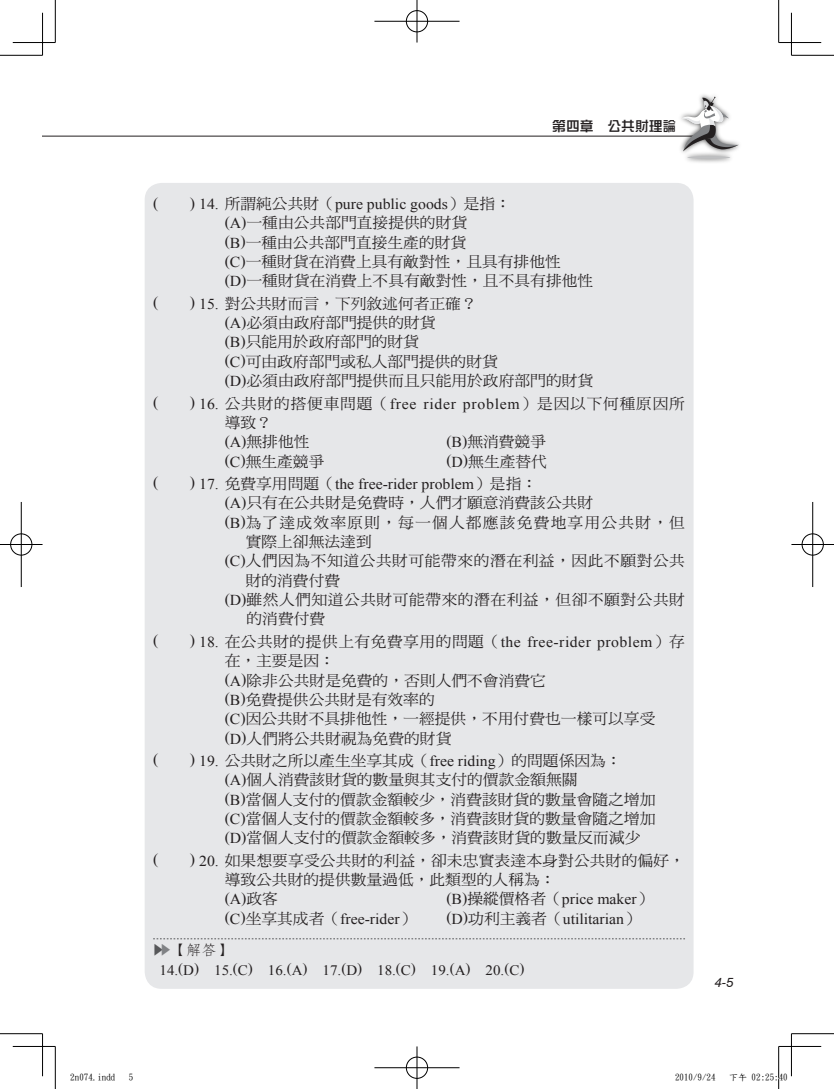
<style>
.page{position:relative;width:834px;height:1089px;background:#fff}
.page>*{position:absolute;margin:0;border:0;box-sizing:border-box;transform-origin:0 0}
.t1{font:15.15px/19.4px "DF Ming Std W5";color:#231f20;scale:1.04 1}
.t2{font:15.15px "Times New Roman";color:#231f20;scale:1.04 1}
.t3{font:15.15px "Times New Roman";letter-spacing:.03em;color:#231f20;scale:1.04 1}
.t4{font:15.15px "Times New Roman";letter-spacing:.05em;color:#231f20;scale:1.04 1}
.t5{font:15.15px "DF Ming Std W5";letter-spacing:.035em;color:#231f20;scale:1.04 1}
.t6{font:15.15px "DF Ming Std W5";letter-spacing:.03em;color:#231f20;scale:1.04 1}
.t7{font:15.15px "DF Ming Std W5";letter-spacing:.075em;color:#231f20;scale:1.04 1}
.t8{font:14.4px "Times New Roman";color:#231f20;scale:1.04 1}
.t9{font:14.4px "DF Fang Song Std W4";color:#231f20;scale:1.04 1}
.t10{font:13.8px "DF Zong Yi Std W5";color:#231f20}
.t11{font:italic 13.5px "Swiss 721 BT";color:#231f20}
.t12{font:10.8px "DF Kai Shu Std W5";color:#57585a;scale:1.25 1}
.t13{font:10.8px "DF Kai Shu Std W5";color:#808285;scale:1.25 1}
.t14{font:9px "DF Kai Shu SB Estd BF";color:#000}
.s1{font-family:"DF Ming Std W5"}
.s2{font-family:"Times New Roman"}
</style>
<div class="page">
<hr style="left:43px;top:136px;width:650px;height:1px;background:#231f20">
<img style="left:674px;top:94px;width:65px;height:69px">
<svg style="left:681px;top:97px;width:57px;height:62px"></svg>
<div style="left:145px;top:183px;width:548px;height:805px;background:#e6e7e9;border-radius:17px"></div>
<svg style="left:153px;top:938px;width:532px;height:1px"></svg>
<hr style="left:0;top:55px;width:43px;height:1px;background:#000">
<hr style="left:791px;top:55px;width:42px;height:1px;background:#000">
<hr style="left:0;top:1033px;width:43px;height:1px;background:#000">
<hr style="left:791px;top:1033px;width:42px;height:1px;background:#000">
<hr style="left:55px;top:0;width:1px;height:43px;background:#000">
<hr style="left:55px;top:1046px;width:1px;height:43px;background:#000">
<hr style="left:778px;top:0;width:1px;height:43px;background:#000">
<hr style="left:778px;top:1046px;width:1px;height:43px;background:#000">
<hr style="left:13px;top:42px;width:42px;height:1px;background:#000">
<hr style="left:778px;top:42px;width:43px;height:1px;background:#000">
<hr style="left:13px;top:1046px;width:42px;height:1px;background:#000">
<hr style="left:778px;top:1046px;width:43px;height:1px;background:#000">
<hr style="left:42px;top:13px;width:1px;height:42px;background:#000">
<hr style="left:42px;top:1033px;width:1px;height:43px;background:#000">
<hr style="left:791px;top:13px;width:1px;height:42px;background:#000">
<hr style="left:791px;top:1033px;width:1px;height:43px;background:#000">
<div style="left:405px;top:10px;width:23px;height:23px;border:2px solid #fff;border-radius:50%"></div>
<hr style="left:374px;top:20px;width:85px;height:2px;background:#fff">
<hr style="left:416px;top:0;width:2px;height:43px;background:#fff">
<div style="left:406px;top:10px;width:22px;height:22px;border:1px solid #000;border-radius:50%"></div>
<hr style="left:374px;top:21px;width:85px;height:1px;background:#000">
<hr style="left:416px;top:0;width:1px;height:43px;background:#000">
<div style="left:405px;top:1056px;width:23px;height:23px;border:2px solid #fff;border-radius:50%"></div>
<hr style="left:374px;top:1066px;width:85px;height:2px;background:#fff">
<hr style="left:416px;top:1046px;width:2px;height:43px;background:#fff">
<div style="left:406px;top:1056px;width:22px;height:22px;border:1px solid #000;border-radius:50%"></div>
<hr style="left:374px;top:1067px;width:85px;height:1px;background:#000">
<hr style="left:416px;top:1046px;width:1px;height:43px;background:#000">
<div style="left:10px;top:533px;width:23px;height:23px;border:2px solid #fff;border-radius:50%"></div>
<hr style="left:0;top:543px;width:43px;height:2px;background:#fff">
<hr style="left:20px;top:502px;width:2px;height:85px;background:#fff">
<div style="left:10px;top:533px;width:22px;height:22px;border:1px solid #000;border-radius:50%"></div>
<hr style="left:0;top:544px;width:43px;height:1px;background:#000">
<hr style="left:21px;top:502px;width:1px;height:85px;background:#000">
<div style="left:801px;top:533px;width:23px;height:23px;border:2px solid #fff;border-radius:50%"></div>
<hr style="left:791px;top:543px;width:42px;height:2px;background:#fff">
<hr style="left:811px;top:502px;width:2px;height:85px;background:#fff">
<div style="left:801px;top:533px;width:22px;height:22px;border:1px solid #000;border-radius:50%"></div>
<hr style="left:791px;top:544px;width:42px;height:1px;background:#000">
<hr style="left:812px;top:502px;width:1px;height:85px;background:#000">
<svg style="left:778px;top:1070px;width:2px;height:16px"></svg>
<p class="t10" style="left:552px;top:119px;width:126px">第四章　公共財理論</p>
<p class="t2" style="left:153px;top:192px;width:7px">(</p>
<p class="t2" style="left:190px;top:194px;width:310px">) 14. <span class="s1">所謂純公共財（</span>pure public goods<span class="s1">）是指：</span></p>
<p class="t1" style="left:225px;top:213px;width:356px"><span class="s2">(A)</span>一種由公共部門直接提供的財貨<br><span class="s2">(B)</span>一種由公共部門直接生產的財貨<br><span class="s2">(C)</span>一種財貨在消費上具有敵對性，且具有排他性<br><span class="s2">(D)</span>一種財貨在消費上不具有敵對性，且不具有排他性</p>
<p class="t2" style="left:153px;top:292px;width:7px">(</p>
<p class="t1" style="left:225px;top:293px;width:356px;text-indent:-35px"><span class="s2">) 15.</span> 對公共財而言，下列敘述何者正確？<br><span class="s2">(A)</span>必須由政府部門提供的財貨<br><span class="s2">(B)</span>只能用於政府部門的財貨<br><span class="s2">(C)</span>可由政府部門或私人部門提供的財貨<br><span class="s2">(D)</span>必須由政府部門提供而且只能用於政府部門的財貨</p>
<p class="t2" style="left:153px;top:392px;width:7px">(</p>
<p class="t4" style="left:190px;top:393px;width:477px">) 16. <span class="s1">公共財的搭便車問題（</span>free rider problem<span class="s1">）是因以下何種原因所</span></p>
<p class="t1" style="left:225px;top:412px;width:83px">導致？<br><span class="s2">(A)</span>無排他性</p>
<p class="t1" style="left:446px;top:432px;width:97px"><span class="s2">(B)</span>無消費競爭</p>
<p class="t1" style="left:225px;top:451px;width:97px"><span class="s2">(C)</span>無生產競爭</p>
<p class="t1" style="left:446px;top:451px;width:98px"><span class="s2">(D)</span>無生產替代</p>
<p class="t2" style="left:153px;top:472px;width:7px">(</p>
<p class="t2" style="left:190px;top:473px;width:335px">) 17. <span class="s1">免費享用問題（</span>the free-rider problem<span class="s1">）是指：</span></p>
<p class="t1" style="left:225px;top:493px;width:356px"><span class="s2">(A)</span>只有在公共財是免費時，人們才願意消費該公共財</p>
<p class="t7" style="left:225px;top:514px;width:444px"><span class="s2">(B)</span>為了達成效率原則，每一個人都應該免費地享用公共財，但</p>
<p class="t1" style="left:245px;top:531px;width:123px">實際上卻無法達到</p>
<p class="t5" style="left:225px;top:553px;width:444px"><span class="s2">(C)</span>人們因為不知道公共財可能帶來的潛在利益，因此不願對公共</p>
<p class="t1" style="left:245px;top:570px;width:92px">財的消費付費</p>
<p class="t6" style="left:225px;top:591px;width:444px"><span class="s2">(D)</span>雖然人們知道公共財可能帶來的潛在利益，但卻不願對公共財</p>
<p class="t1" style="left:246px;top:609px;width:77px">的消費付費</p>
<p class="t2" style="left:153px;top:630px;width:7px">(</p>
<p class="t3" style="left:190px;top:631px;width:477px">) 18. <span class="s1">在公共財的提供上有免費享用的問題（</span>the free-rider problem<span class="s1">）存</span></p>
<p class="t1" style="left:225px;top:651px;width:415px">在，主要是因：<br><span class="s2">(A)</span>除非公共財是免費的，否則人們不會消費它<br><span class="s2">(B)</span>免費提供公共財是有效率的<br><span class="s2">(C)</span>因公共財不具排他性，一經提供，不用付費也一樣可以享受<span class="s2">(D)</span>人們將公共財視為免費的財貨</p>
<p class="t2" style="left:153px;top:749px;width:7px">(</p>
<p class="t1" style="left:225px;top:750px;width:415px;text-indent:-35px"><span class="s2">) 19.</span> 公共財之所以產生坐享其成（<span class="s2">free riding</span>）的問題係因為：<br><span class="s2">(A)</span>個人消費該財貨的數量與其支付的價款金額無關<br><span class="s2">(B)</span>當個人支付的價款金額較少，消費該財貨的數量會隨之增加<span class="s2">(C)</span>當個人支付的價款金額較多，消費該財貨的數量會隨之增加<span class="s2">(D)</span>當個人支付的價款金額較多，消費該財貨的數量反而減少</p>
<p class="t2" style="left:153px;top:849px;width:7px">(</p>
<p class="t1" style="left:225px;top:850px;width:444px;text-indent:-35px"><span class="s2">) 20.</span> 如果想要享受公共財的利益，卻未忠實表達本身對公共財的偏好，導致公共財的提供數量過低，此類型的人稱為：</p>
<p class="t2" style="left:225px;top:887px;width:53px">(A)<span class="s1">政客</span></p>
<p class="t2" style="left:446px;top:889px;width:200px">(B)<span class="s1">操縱價格者（</span>price maker<span class="s1">）</span></p>
<p class="t2" style="left:225px;top:908px;width:185px">(C)<span class="s1">坐享其成者（</span>free-rider<span class="s1">）</span></p>
<p class="t2" style="left:446px;top:908px;width:187px">(D)<span class="s1">功利主義者（</span>utilitarian<span class="s1">）</span></p>
<p class="t12" style="left:164px;top:943px;width:12px;rotate:90deg">▲</p>
<p class="t13" style="left:172px;top:943px;width:12px;rotate:90deg">▲</p>
<p class="t9" style="left:171px;top:942px;width:59px">【解答】</p>
<p class="t8" style="left:159px;top:960px;width:352px">14.(D) 15.(C) 16.(A) 17.(D) 18.(C) 19.(A) 20.(C)</p>
<p class="t11" style="left:714px;top:974px;width:21px">4-5</p>
<p class="t14" style="left:70px;top:1072px;width:46px">2n074.indd</p>
<p class="t14" style="left:129px;top:1072px;width:6px">5</p>
<p class="t14" style="left:675px;top:1072px;width:42px">2010/9/24</p>
<p class="t14" style="left:729px;top:1072px;width:60px">下午 02:25:40</p>
</div>
